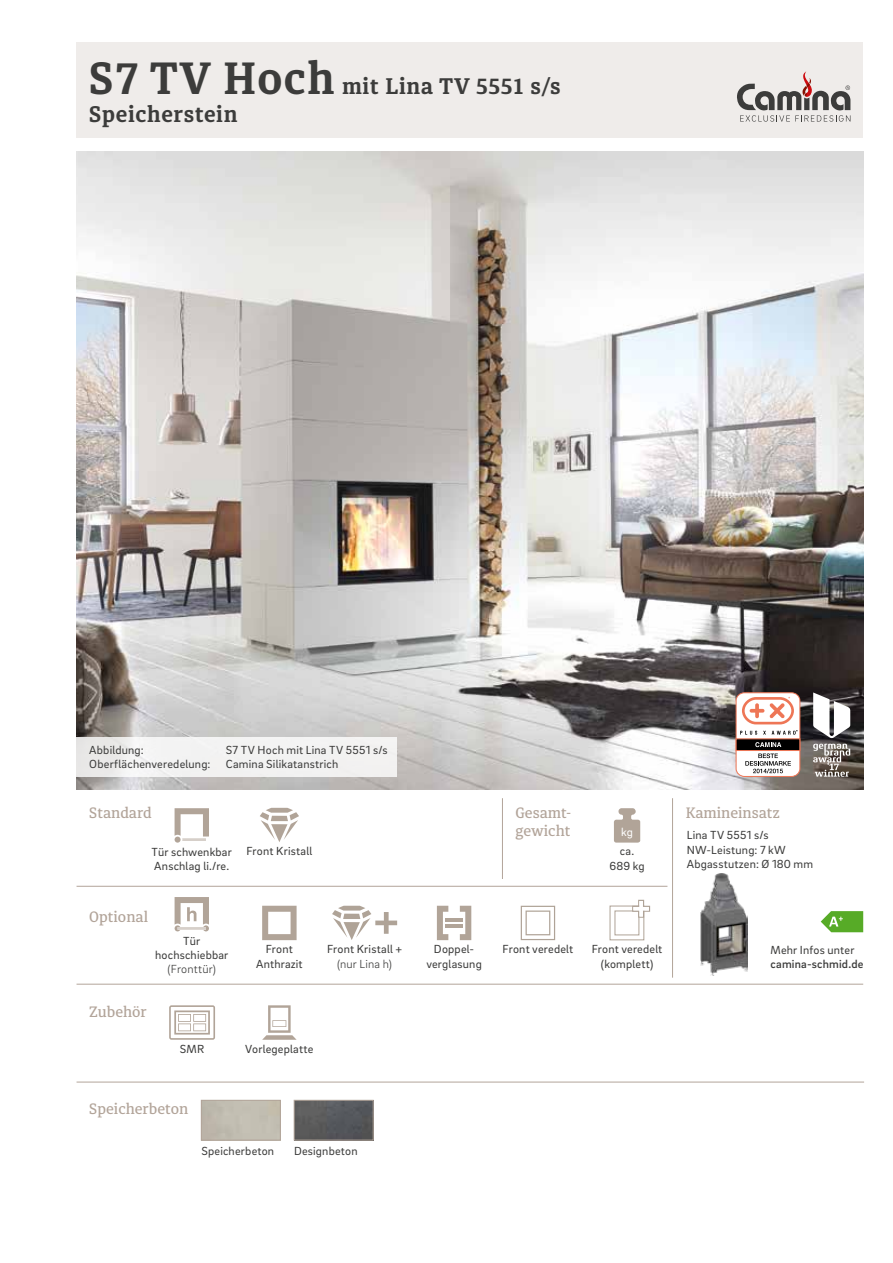
<style>
.page{position:relative;width:893px;height:1263px;background:#fff}
.page>*{position:absolute;margin:0;border:0;box-sizing:border-box;transform-origin:0 0}
.t1{font:700 22.5px "Diaria Pro";letter-spacing:.03em;color:#3c3c3b}
.t2{font:500 15px/18px "Diaria Pro";color:#b2a499}
.t3{font:12px/14.4px "Brix Sans";letter-spacing:.015em;color:#3c3c3b;text-align:center}
.t4{font:12px/14.4px "Brix Sans";letter-spacing:.015em;color:#3b3b3a;text-align:center}
.t5{font:300 12px "Brix Sans";letter-spacing:.015em;color:#3b3b3a}
.t6{font:500 12px "Brix Sans";letter-spacing:.015em;color:#3c3c3b}
.t7{font:12px "Brix Sans";color:#fff}
.s1{font-size:45px}
</style>
<div class="page">
<div style="left:77px;top:43px;width:786px;height:95px;background:#efecea"></div>
<hr style="left:77px;top:1082px;width:787px;height:1px;background:#b2a499">
<svg style="left:737px;top:71px;width:113px;height:51px"></svg>
<hr style="left:672px;top:798px;width:1px;height:180px;background:#b2a499">
<hr style="left:77px;top:886px;width:590px;height:1px;background:#b2a499">
<svg style="left:614px;top:808px;width:26px;height:35px"></svg>
<hr style="left:502px;top:798px;width:1px;height:81px;background:#b2a499">
<hr style="left:77px;top:984px;width:786px;height:1px;background:#b2a499">
<img style="left:296px;top:1102px;width:75px;height:36px">
<div style="left:294px;top:1100px;width:79px;height:40px;border:1px solid #b2a499"></div>
<div style="left:201px;top:1100px;width:80px;height:40px;border:1px solid #b2a499"></div>
<img style="left:77px;top:152px;width:786px;height:637px">
<div style="left:77px;top:737px;width:320px;height:40px;background:#f2f2f2"></div>
<div style="left:736px;top:693px;width:64px;height:83px;background:#fff;border-radius:8px"></div>
<div style="left:736px;top:692px;width:64px;height:85px;border:1px solid #ee7656;border-radius:8px"></div>
<svg style="left:740px;top:731px;width:17px;height:4px"></svg>
<svg style="left:772px;top:730px;width:26px;height:5px"></svg>
<svg style="left:742px;top:697px;width:52px;height:27px"></svg>
<div style="left:736px;top:738px;width:64px;height:13px;background:#000;border:1px solid #ee7656"></div>
<svg style="left:745px;top:753px;width:46px;height:20px"></svg>
<svg style="left:755px;top:742px;width:26px;height:5px"></svg>
<svg style="left:813px;top:692px;width:37px;height:46px"></svg>
<svg style="left:813px;top:744px;width:37px;height:33px"></svg>
<svg style="left:175px;top:808px;width:34px;height:35px"></svg>
<svg style="left:260px;top:808px;width:39px;height:34px"></svg>
<svg style="left:169px;top:1005px;width:46px;height:35px"></svg>
<svg style="left:262px;top:1005px;width:35px;height:35px"></svg>
<img style="left:700px;top:873px;width:48px;height:102px">
<svg style="left:262px;top:906px;width:35px;height:34px"></svg>
<svg style="left:332px;top:906px;width:65px;height:34px"></svg>
<svg style="left:460px;top:906px;width:11px;height:34px"></svg>
<svg style="left:437px;top:906px;width:11px;height:34px"></svg>
<hr style="left:445px;top:918px;width:18px;height:3px;background:#b1a498">
<hr style="left:445px;top:925px;width:18px;height:3px;background:#b1a498">
<svg style="left:175px;top:897px;width:34px;height:34px"></svg>
<svg style="left:521px;top:906px;width:34px;height:34px"></svg>
<svg style="left:609px;top:900px;width:41px;height:40px"></svg>
<svg style="left:821px;top:911px;width:42px;height:21px"></svg>
<h1 class="t1" style="left:89px;top:73px;width:473px"><span class="s1">S7 TV Hoch</span> mit Lina TV 5551 s/s</h1>
<h1 class="t1" style="left:89px;top:100px;width:150px">Speicherstein</h1>
<p class="t3" style="left:89px;top:742px;width:56px">Abbildung:</p>
<p class="t3" style="left:226px;top:742px;width:163px">S7 TV Hoch mit Lina TV 5551 s/s</p>
<p class="t3" style="left:89px;top:756px;width:123px">Oberflächenveredelung:</p>
<p class="t3" style="left:226px;top:756px;width:114px">Camina Silikatanstrich</p>
<p class="t2" style="left:89px;top:803px;width:64px">Standard</p>
<p class="t4" style="left:152px;top:844px;width:82px;text-align:left">Tür schwenkbar<br>Anschlag li./re.</p>
<p class="t4" style="left:246px;top:844px;width:67px">Front Kristall</p>
<p class="t2" style="left:89px;top:907px;width:60px">Optional</p>
<p class="t4" style="left:155px;top:933px;width:75px">Tür hochschiebbar</p>
<p class="t5" style="left:167px;top:962px;width:50px">(Fronttür)</p>
<p class="t4" style="left:256px;top:941px;width:48px">Front<br>Anthrazit</p>
<p class="t4" style="left:327px;top:941px;width:77px">Front Kristall +</p>
<p class="t5" style="left:337px;top:956px;width:57px">(nur Lina h)</p>
<p class="t2" style="left:89px;top:1002px;width:59px">Zubehör</p>
<p class="t4" style="left:180px;top:1041px;width:26px">SMR</p>
<p class="t4" style="left:245px;top:1041px;width:70px">Vorlegeplatte</p>
<p class="t2" style="left:89px;top:1099px;width:100px">Speicherbeton</p>
<p class="t2" style="left:89px;top:1100px;width:106px">Naturstein und</p>
<p class="t3" style="left:206px;top:1143px;width:49px">Estremos</p>
<p class="t3" style="left:304px;top:1143px;width:32px">Grigio</p>
<p class="t3" style="left:201px;top:1144px;width:74px">Speicherbeton</p>
<p class="t3" style="left:294px;top:1144px;width:65px">Designbeton</p>
<p class="t2" style="left:516px;top:804px;width:57px">Gesamt&shy;gewicht</p>
<p class="t7" style="left:621px;top:824px;width:13px">kg</p>
<p class="t3" style="left:609px;top:844px;width:37px">ca.<br>689 kg</p>
<p class="t2" style="left:686px;top:804px;width:96px">Kamineinsatz</p>
<p class="t3" style="left:687px;top:827px;width:128px;text-align:left">Lina TV 5551 s/s<br>NW-Leistung: 7 kW<br>Abgasstutzen: Ø 180 mm</p>
<p class="t4" style="left:426px;top:941px;width:57px">Doppel&shy;verglasung</p>
<p class="t4" style="left:503px;top:941px;width:72px">Front veredelt</p>
<p class="t4" style="left:592px;top:941px;width:72px">Front veredelt (komplett)</p>
<p class="t3" style="left:770px;top:942px;width:85px">Mehr Infos unter</p>
<p class="t6" style="left:770px;top:956px;width:94px">camina-schmid.de</p>
</div>
